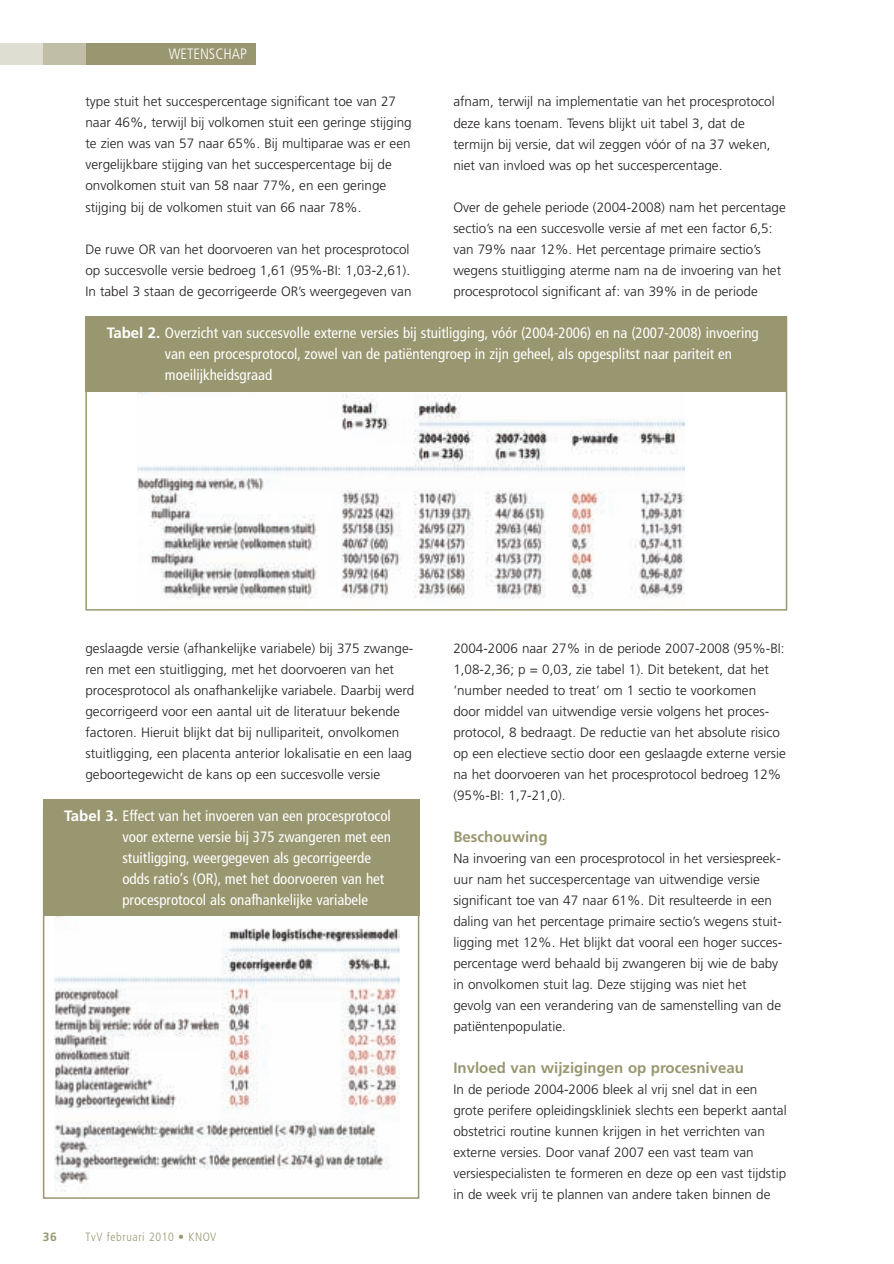
<style>
.page{position:relative;width:894px;height:1264px;background:#fff}
.page>*{position:absolute;margin:0;border:0;box-sizing:border-box;transform-origin:0 0}
.t1{font:condensed 15px/21px "Frutiger";color:#fff}
.t2{font:700 15px "Frutiger";color:#999770}
.t3{font:300 condensed 15px "Frutiger";color:#fff}
.t4{font:300 13.5px/21px "Frutiger";color:#231f20}
.t5{font:300 condensed 12px "Frutiger";letter-spacing:.05em;color:#999770}
.t6{font:700 12px "Frutiger";color:#999770}
.s1{font-weight:700;font-stretch:normal}
</style>
<div class="page">
<div style="left:0;top:43px;width:255px;height:21px;background:#999770"></div>
<img style="left:138px;top:392px;width:547px;height:207px">
<div style="left:85px;top:316px;width:702px;height:76px;background:#999770"></div>
<img style="left:55px;top:916px;width:345px;height:276px">
<div style="left:43px;top:799px;width:376px;height:117px;background:#999770"></div>
<div style="left:43px;top:43px;width:42px;height:21px;background:#c1bea7"></div>
<div style="left:0;top:43px;width:43px;height:21px;background:#deded2"></div>
<p class="t3" style="left:169px;top:47px;width:80px">WETENSCHAP</p>
<p class="t4" style="left:85px;top:92px;width:328px">type stuit het succespercentage significant toe van 27 naar 46%, terwijl bij volkomen stuit een geringe stijging te zien was van 57 naar 65%. Bij multiparae was er een vergelijkbare stijging van het succespercentage bij de onvolkomen stuit van 58 naar 77%, en een geringe stijging bij de volkomen stuit van 66 naar 78%.</p>
<p class="t4" style="left:85px;top:239px;width:327px">De ruwe OR van het doorvoeren van het procesprotocol op succesvolle versie bedroeg 1,61 (95%-BI: 1,03-2,61).<br>In tabel 3 staan de gecorrigeerde OR’s weergegeven van</p>
<p class="t4" style="left:453px;top:92px;width:323px">afnam, terwijl na implementatie van het procesprotocol deze kans toenam. Tevens blijkt uit tabel 3, dat de termijn bij versie, dat wil zeggen vóór of na 37 weken, niet van invloed was op het succespercentage.</p>
<p class="t4" style="left:453px;top:197px;width:334px">Over de gehele periode (2004-2008) nam het percentage sectio’s na een succesvolle versie af met een factor 6,5: van 79% naar 12%. Het percentage primaire sectio’s wegens stuitligging aterme nam na de invoering van het procesprotocol significant af: van 39% in de periode</p>
<p class="t1" style="left:165px;top:323px;width:595px;text-indent:-58px"><span class="s1">Tabel 2.</span> Overzicht van succesvolle externe versies bij stuitligging, vóór (2004-2006) en na (2007-2008) invoering van een procesprotocol, zowel van de patiëntengroep in zijn geheel, als opgesplitst naar pariteit en moeilijkheidsgraad</p>
<p class="t4" style="left:85px;top:638px;width:330px">geslaagde versie (afhankelijke variabele) bij 375 zwange&shy;ren met een stuitligging, met het doorvoeren van het procesprotocol als onafhankelijke variabele. Daarbij werd gecorrigeerd voor een aantal uit de literatuur bekende factoren. Hieruit blijkt dat bij nullipariteit, onvolkomen stuitligging, een placenta anterior lokalisatie en een laag geboortegewicht de kans op een succesvolle versie</p>
<p class="t1" style="left:122px;top:806px;width:270px;text-indent:-58px"><span class="s1">Tabel 3.</span> Effect van het invoeren van een procesprotocol voor externe versie bij 375 zwangeren met een stuitligging, weergegeven als gecorrigeerde odds ratio’s (OR), met het doorvoeren van het procesprotocol als onafhankelijke variabele</p>
<p class="t6" style="left:43px;top:1231px;width:16px">36</p>
<p class="t5" style="left:85px;top:1231px;width:132px">TvV februari 2010 • KNOV</p>
<p class="t4" style="left:453px;top:638px;width:334px">2004-2006 naar 27% in de periode 2007-2008 (95%-BI:<br>1,08-2,36; p = 0,03, zie tabel 1). Dit betekent, dat het ‘number needed to treat’ om 1 sectio te voorkomen door middel van uitwendige versie volgens het proces&shy;protocol, 8 bedraagt. De reductie van het absolute risico op een electieve sectio door een geslaagde externe versie na het doorvoeren van het procesprotocol bedroeg 12% (95%-BI: 1,7-21,0).</p>
<p class="t2" style="left:453px;top:830px;width:96px">Beschouwing</p>
<p class="t4" style="left:453px;top:848px;width:330px">Na invoering van een procesprotocol in het versiespreek - uur nam het succespercentage van uitwendige versie significant toe van 47 naar 61%. Dit resulteerde in een daling van het percentage primaire sectio’s wegens stuit&shy;ligging met 12%. Het blijkt dat vooral een hoger succes&shy;percentage werd behaald bij zwangeren bij wie de baby in onvolkomen stuit lag. Deze stijging was niet het gevolg van een verandering van de samenstelling van de patiëntenpopulatie.</p>
<p class="t2" style="left:453px;top:1061px;width:292px">Invloed van wijzigingen op procesniveau</p>
<p class="t4" style="left:453px;top:1079px;width:335px">In de periode 2004-2006 bleek al vrij snel dat in een grote perifere opleidingskliniek slechts een beperkt aantal obstetrici routine kunnen krijgen in het verrichten van externe versies. Door vanaf 2007 een vast team van versiespecialisten te formeren en deze op een vast tijdstip in de week vrij te plannen van andere taken binnen de</p>
</div>
